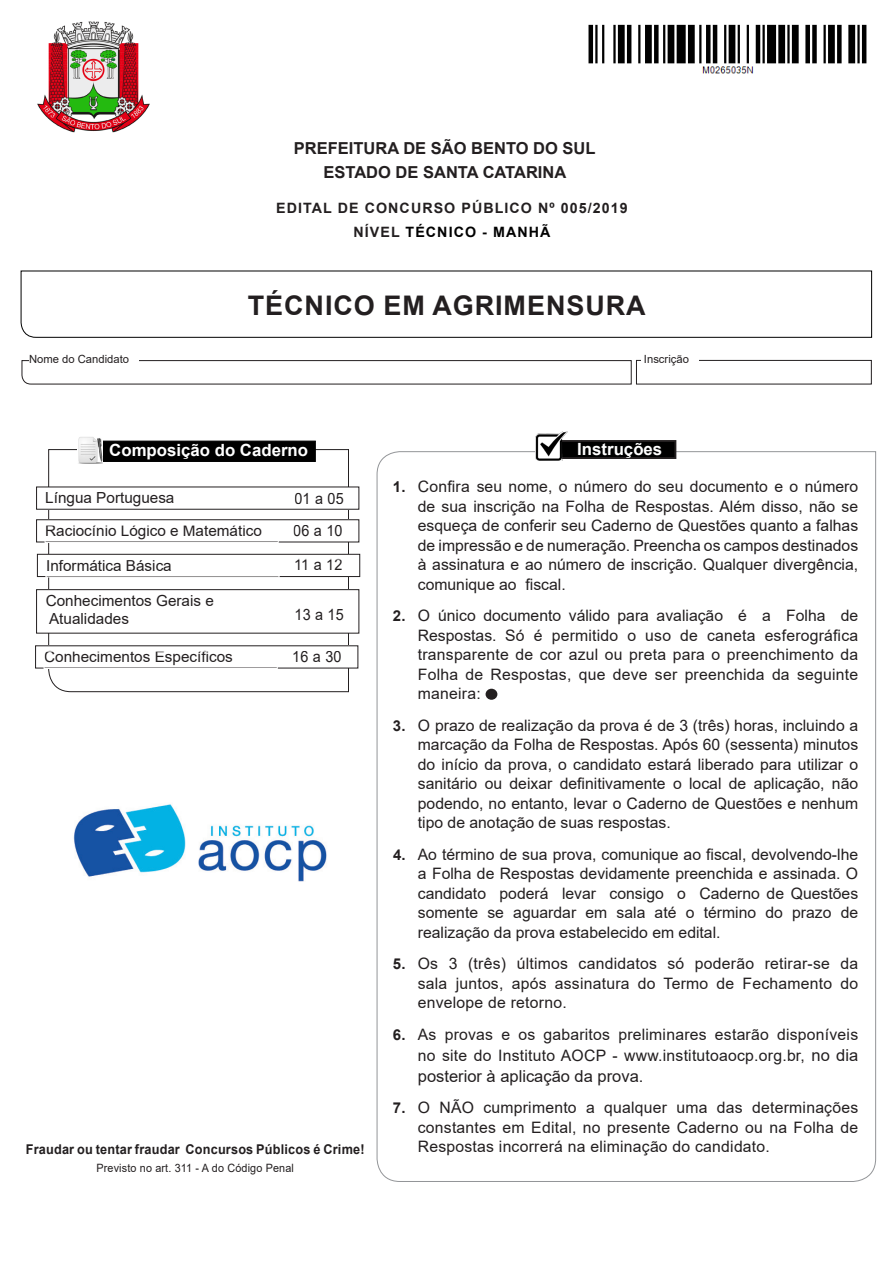
<style>
.page{position:relative;width:893px;height:1263px;background:#fff}
.page>*{position:absolute;margin:0;border:0;box-sizing:border-box;transform-origin:0 0}
.t1{font:700 27px "Arial";letter-spacing:.035em;color:#231f20}
.Inst__atençao{font:700 16.8px "Arial";color:#fff}
.t2{font:700 16.5px "Arial";color:#231f20}
.t3{font:16.5px "Arial";color:#231f20}
.t4{font:15.75px/19.5px "Arial";letter-spacing:.015em;color:#231f20;text-align:justify}
.Assertivas{font:15.6px "Arial";letter-spacing:.015em;color:#231f20;scale:.92 1}
.t5{font:15.3px "Arial";color:#231f20}
.t6{font:700 14.25px "Arial";letter-spacing:.075em;color:#231f20}
.t7{font:700 14.25px "Arial";letter-spacing:.075em;color:#000}
.Assertivas-2{font:700 13.5px "Arial";letter-spacing:.015em;color:#231f20;scale:.94 1}
.Assertivas-3{font:11.4px "Arial";letter-spacing:.015em;color:#231f20;scale:.94 1}
.t8{font:11.25px "Arial";color:#231f20}
.s1{color:#231f20}
.s2{font-weight:700;font-size:15px}
.s3{font-size:16.5px}
</style>
<div class="page">
<svg style="left:21px;top:360px;width:611px;height:25px"></svg>
<div style="left:636px;top:360px;width:236px;height:24px;border:1px solid #231f20"></div>
<div style="left:29px;top:355px;width:110px;height:10px;background:#fff"></div>
<div style="left:641px;top:355px;width:58px;height:10px;background:#fff"></div>
<svg style="left:21px;top:271px;width:851px;height:67px"></svg>
<svg style="left:48px;top:449px;width:301px;height:243px"></svg>
<div style="left:37px;top:487px;width:322px;height:22px;background:#fff"></div>
<div style="left:37px;top:520px;width:322px;height:22px;background:#fff"></div>
<div style="left:36px;top:519px;width:323px;height:23px;border:1px solid #231f20"></div>
<div style="left:45px;top:525px;width:233px;height:18px;border:1px solid #fff"></div>
<div style="left:97px;top:441px;width:218px;height:20px;background:#000"></div>
<div style="left:97px;top:441px;width:219px;height:21px;border:1px solid #000"></div>
<div style="left:37px;top:590px;width:322px;height:43px;background:#fff"></div>
<div style="left:36px;top:589px;width:323px;height:44px;border:1px solid #231f20"></div>
<img style="left:78px;top:437px;width:25px;height:26px">
<svg style="left:376px;top:451px;width:500px;height:731px"></svg>
<svg style="left:568px;top:440px;width:109px;height:20px;background:#161515"></svg>
<div style="left:486px;top:689px;width:11px;height:11px;background:#231f20;border-radius:50%"></div>
<img style="left:536px;top:432px;width:32px;height:29px">
<img style="left:73px;top:804px;width:254px;height:78px">
<img style="left:37px;top:21px;width:113px;height:112px">
<div style="left:36px;top:646px;width:322px;height:22px;background:#fff"></div>
<div style="left:44px;top:651px;width:233px;height:18px;border:1px solid #fff"></div>
<div style="left:37px;top:554px;width:323px;height:22px;background:#fff"></div>
<div style="left:37px;top:554px;width:323px;height:23px;border:1px solid #231f20"></div>
<div style="left:46px;top:559px;width:233px;height:18px;border:1px solid #fff"></div>
<img style="left:588px;top:24px;width:279px;height:50px">
<p class="t2" style="left:294px;top:136px;width:303px">PREFEITURA DE SÃO BENTO DO SUL</p>
<p class="t2" style="left:323px;top:160px;width:244px">ESTADO DE SANTA CATARINA</p>
<p class="t6" style="left:276px;top:198px;width:353px">EDITAL DE CONCURSO PÚBLICO Nº 005/2019</p>
<p class="t7" style="left:354px;top:222px;width:198px"><span class="s1">NÍVEL</span> TÉCNICO - MANHÃ</p>
<p class="t1" style="left:248px;top:287px;width:399px">TÉCNICO EM AGRIMENSURA</p>
<p class="t8" style="left:29px;top:351px;width:102px">Nome do Candidato</p>
<p class="t8" style="left:644px;top:351px;width:47px">Inscrição</p>
<p class="Inst__atençao" style="left:109px;top:439px;width:201px">Composição do Caderno</p>
<p class="t5" style="left:45px;top:487px;width:131px">Língua Portuguesa</p>
<p class="Assertivas" style="left:294px;top:487px;width:55px">01 a 05</p>
<p class="t5" style="left:45px;top:520px;width:218px">Raciocínio Lógico e Matemático</p>
<p class="Assertivas" style="left:293px;top:520px;width:55px">06 a 10</p>
<p class="t5" style="left:46px;top:555px;width:127px">Informática Básica</p>
<p class="Assertivas" style="left:294px;top:554px;width:54px">11 a 12</p>
<p class="t5" style="left:46px;top:590px;width:170px">Conhecimentos Gerais e</p>
<p class="t5" style="left:49px;top:608px;width:81px">Atualidades</p>
<p class="Assertivas" style="left:294px;top:603px;width:55px">13 a 15</p>
<p class="t5" style="left:44px;top:646px;width:190px">Conhecimentos Específicos</p>
<p class="Assertivas" style="left:292px;top:646px;width:55px">16 a 30</p>
<p class="Assertivas-2" style="left:26px;top:1140px;width:362px">Fraudar ou tentar fraudar Concursos Públicos é Crime!</p>
<p class="Assertivas-3" style="left:96px;top:1160px;width:212px">Previsto no art. 311 - A do Código Penal</p>
<p class="Inst__atençao" style="left:577px;top:437px;width:87px">Instruções</p>
<p class="t4" style="left:418px;top:477px;width:442px;text-indent:-25px"><span class="s2">1.</span> Confira seu nome, o número do seu documento e o número de sua inscrição na Folha de Respostas. Além disso, não se esqueça de conferir seu Caderno de Questões quanto a falhas de impressão e de numeração. Preencha os campos destinados à assinatura e ao número de inscrição. Qualquer divergência, comunique ao fiscal.</p>
<p class="t4" style="left:418px;top:606px;width:442px;text-indent:-25px"><span class="s2">2.</span> O único documento válido para avaliação é a Folha de Respostas. Só é permitido o uso de caneta esferográfica transparente de cor azul ou preta para o preenchimento da Folha de Respostas, que deve ser preenchida da seguinte maneira:</p>
<p class="t4" style="left:418px;top:715px;width:442px;text-indent:-25px"><span class="s2">3.</span> O prazo de realização da prova é de 3 (três) horas, incluindo a marcação da Folha de Respostas. Após 60 (sessenta) minutos do início da prova, o candidato estará liberado para utilizar o sanitário ou deixar definitivamente o local de aplicação, não podendo, no entanto, levar o Caderno de Questões e nenhum tipo de anotação de suas respostas.</p>
<p class="t4" style="left:418px;top:844px;width:442px;text-indent:-25px"><span class="s2">4.</span> Ao término de sua prova, comunique ao fiscal, devolvendo-lhe a Folha de Respostas devidamente preenchida e assinada. O candidato poderá levar consigo o Caderno de Questões somente se aguardar em sala até o término do prazo de realização da prova estabelecido em edital.</p>
<p class="t4" style="left:418px;top:954px;width:442px;text-indent:-25px"><span class="s2">5.</span> Os 3 (três) últimos candidatos só poderão retirar-se da sala juntos, após assinatura do Termo de Fechamento do envelope de retorno.</p>
<p class="t4" style="left:393px;top:1024px;width:467px;line-height:21px;text-align:right"><span class="s2">6.</span> As provas e os gabaritos preliminares estarão disponíveis no site do Instituto AOCP - www.institutoaocp.org.br, <span class="s3">no dia</span></p>
<p class="t3" style="left:418px;top:1064px;width:227px">posterior à aplicação da prova.</p>
<p class="t4" style="left:418px;top:1098px;width:442px;text-indent:-25px"><span class="s2">7.</span> O NÃO cumprimento a qualquer uma das determinações constantes em Edital, no presente Caderno ou na Folha de Respostas incorrerá na eliminação do candidato.</p>
</div>
